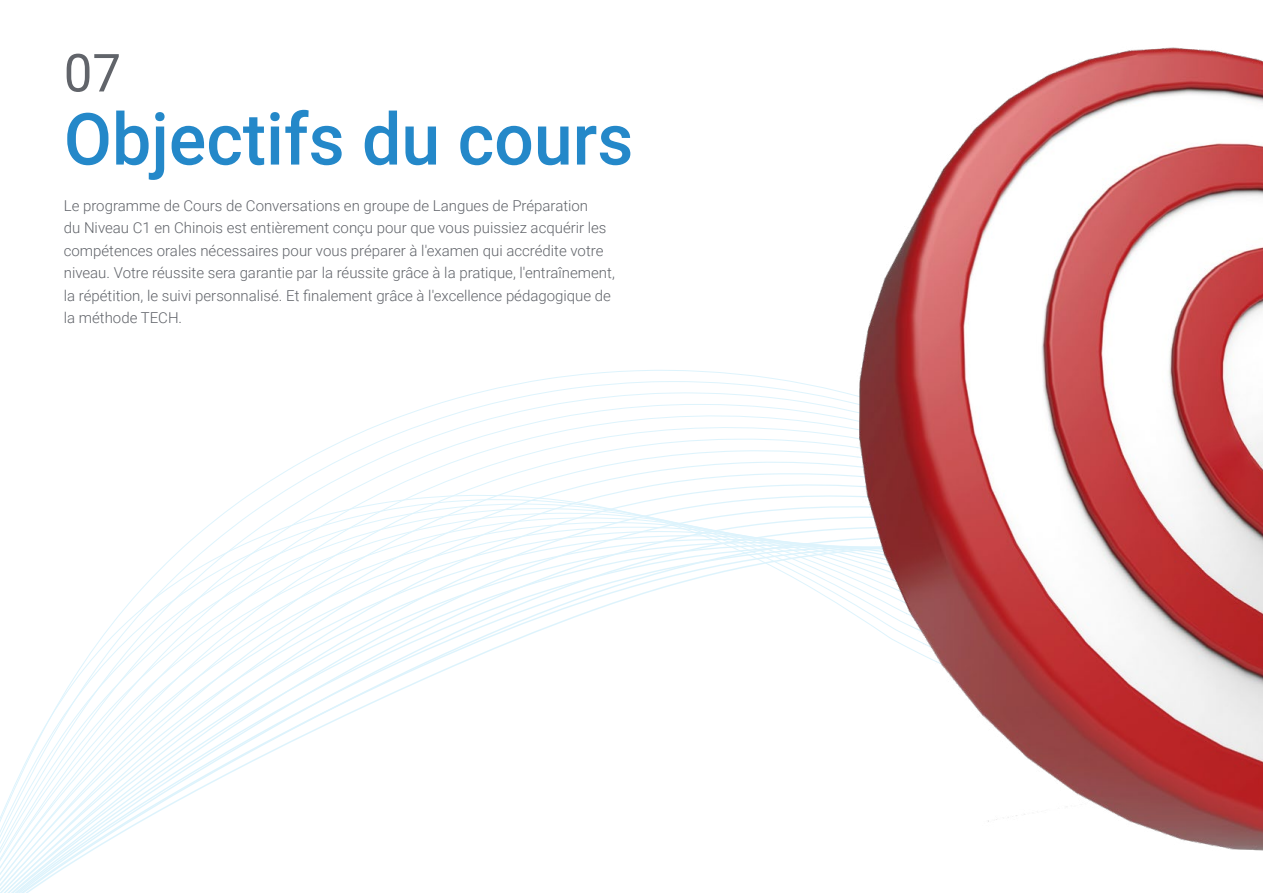
<style>
.page{position:relative;width:1263px;height:893px;background:#fff}
.page>*{position:absolute;margin:0;border:0;box-sizing:border-box;transform-origin:0 0}
.t1{font:500 72px "Roboto";color:#2488c9}
.t2{font:52.5px "Roboto";color:#61646a}
.t3{font:300 15px/22.5px "Roboto";color:#61646a}
</style>
<div class="page">
<svg style="left:0;top:370px;width:706px;height:523px"></svg>
<img style="left:706px;top:47px;width:557px;height:804px">
<h2 class="t2" style="left:64px;top:36px;width:59px">07</h2>
<h1 class="t1" style="left:64px;top:89px;width:571px">Objectifs du cours</h1>
<p class="t3" style="left:64px;top:194px;width:553px">Le programme de Cours de Conversations en groupe de Langues de Préparation<br>du Niveau C1 en Chinois est entièrement conçu pour que vous puissiez acquérir les compétences orales nécessaires pour vous préparer à l'examen qui accrédite votre niveau. Votre réussite sera garantie par la réussite grâce à la pratique, l'entraînement, la répétition, le suivi personnalisé. Et finalement grâce à l'excellence pédagogique de la méthode TECH.</p>
</div>
